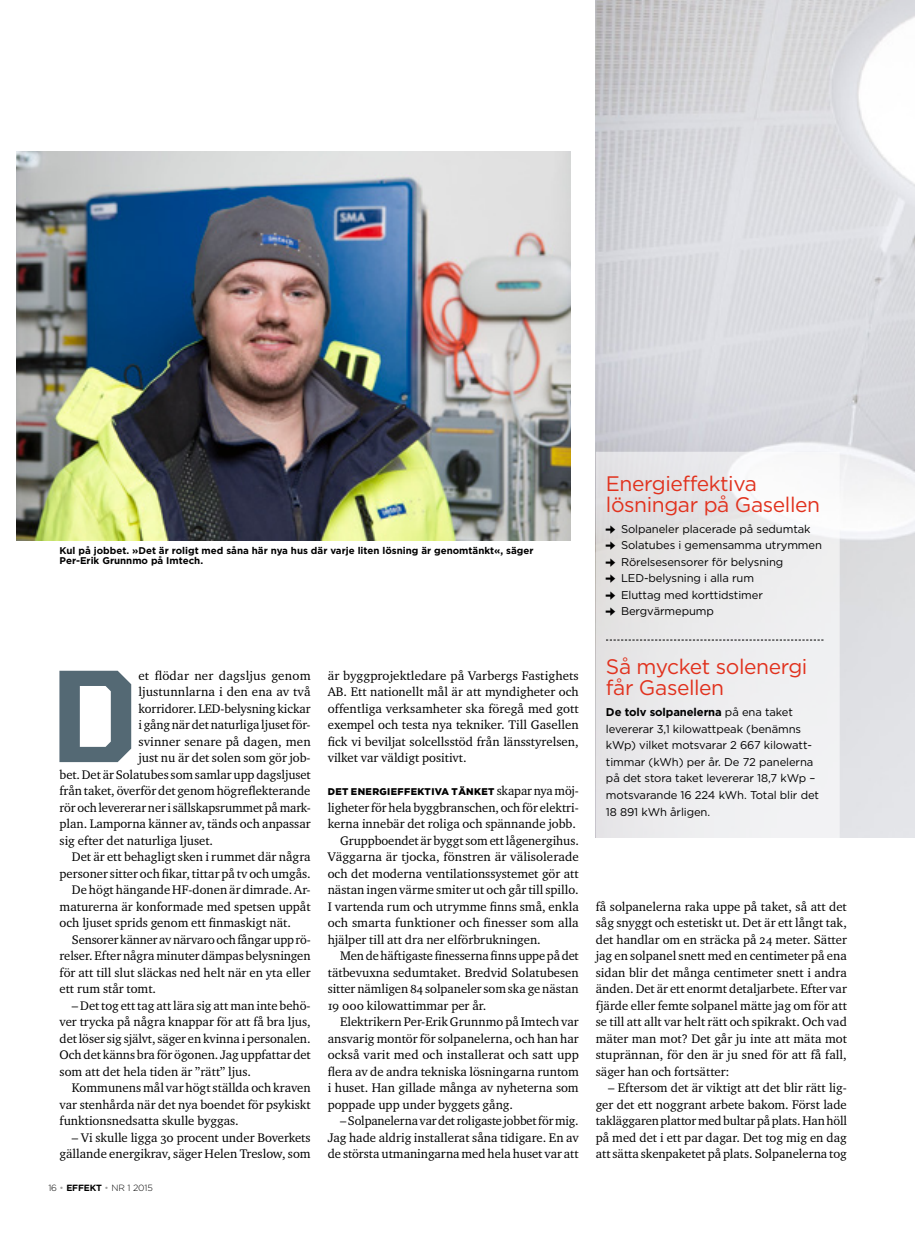
<style>
.page{position:relative;width:915px;height:1234px;background:#fff}
.page>*{position:absolute;margin:0;border:0;box-sizing:border-box;transform-origin:0 0}
.t1{font:800 132.3px "United Sans Reg";color:#546974}
.t2{font:21px/21px "Gotham";letter-spacing:-.02em;color:#e1321e}
.t3{font:12.75px/16.5px "Charter ITC Regu OS";color:#000;text-align:justify}
.t4{font:11.25px/16.5px "Gotham";letter-spacing:-.01em;color:#000}
.t5{font:700 9.75px/10.5px "Gotham";color:#000}
.t6{font:900 9.75px "Gotham";letter-spacing:.035em;color:#000}
.t7{font:300 9px "Gotham";letter-spacing:-.01em;color:#000}
.s1{font-family:"Pictos"}
.s2{color:#9d9d9c}
.s3{font-weight:700}
.s4{font-family:"Charter ITC Regu OS";font-weight:400;font-size:12.75px}
</style>
<div class="page">
<img style="left:595px;top:0;width:319px;height:836px">
<img style="left:16px;top:151px;width:554px;height:389px">
<div style="left:595px;top:451px;width:244px;height:392px;background:linear-gradient(to right,#e3e2e3,#f5f5f7);border:2px solid #fff"></div>
<svg style="left:605px;top:639px;width:218px;height:1px"></svg>
<p class="t5" style="left:60px;top:544px;width:475px">Kul på jobbet. »Det är roligt med såna här nya hus där varje liten lösning är genomtänkt«, säger<br>Per-Erik Grunnmo på Imtech.</p>
<h2 class="t2" style="left:605px;top:472px;width:215px">Energieffektiva lösningar på Gasellen</h2>
<p class="t4" style="left:605px;top:520px;width:217px"><span class="s1">]</span> Solpaneler placerade på sedumtak <span class="s1">]</span> Solatubes i gemensamma utrymmen <span class="s1">]</span> Rörelsesensorer för belysning<br><span class="s1">]</span> LED-belysning i alla rum<br><span class="s1">]</span> Eluttag med korttidstimer<br><span class="s1">]</span> Bergvärmepump</p>
<h1 class="t1" style="left:51px;top:643px;width:89px">D</h1>
<p class="t3" style="left:138px;top:666px;width:174px">et flödar ner dagsljus genom</p>
<p class="t3" style="left:138px;top:683px;width:174px">ljustunnlarna i den ena av två</p>
<p class="t3" style="left:138px;top:699px;width:174px">korridorer. LED-belysning kickar</p>
<p class="t3" style="left:138px;top:716px;width:174px">i gång när det naturliga ljuset för-</p>
<p class="t3" style="left:138px;top:732px;width:174px">svinner senare på dagen, men</p>
<p class="t3" style="left:138px;top:749px;width:174px">just nu är det solen som gör job-</p>
<p class="t3" style="left:60px;top:765px;width:252px">bet. Det är Solatubes som samlar upp dagsljuset</p>
<p class="t3" style="left:60px;top:782px;width:252px">från taket, överför det genom högreflekterande</p>
<p class="t3" style="left:60px;top:798px;width:252px">rör och levererar ner i sällskapsrummet på mark-</p>
<p class="t3" style="left:60px;top:815px;width:252px">plan. Lamporna känner av, tänds och anpassar</p>
<p class="t3" style="left:60px;top:831px;width:155px">sig efter det naturliga ljuset.</p>
<p class="t3" style="left:72px;top:848px;width:240px">Det är ett behagligt sken i rummet där några</p>
<p class="t3" style="left:60px;top:864px;width:252px">personer sitter och fikar, tittar på tv och umgås.</p>
<p class="t3" style="left:72px;top:881px;width:240px">De högt hängande HF-donen är dimrade. Ar-</p>
<p class="t3" style="left:60px;top:897px;width:252px">maturerna är konformade med spetsen uppåt</p>
<p class="t3" style="left:60px;top:914px;width:233px">och ljuset sprids genom ett finmaskigt nät.</p>
<p class="t3" style="left:72px;top:930px;width:240px">Sensorer känner av närvaro och fångar upp rö-</p>
<p class="t3" style="left:60px;top:947px;width:252px">relser. Efter några minuter dämpas belysningen</p>
<p class="t3" style="left:60px;top:963px;width:252px">för att till slut släckas ned helt när en yta eller</p>
<p class="t3" style="left:60px;top:980px;width:98px">ett rum står tomt.</p>
<p class="t3" style="left:60px;top:996px;width:253px;text-indent:12px">– Det tog ett tag att lära sig att man inte behö&shy;ver trycka på några knappar för att få bra ljus, det löser sig självt, säger en kvinna i personalen.<br>Och det känns bra för ögonen. Jag uppfattar det som att det hela tiden är ”rätt” ljus.</p>
<p class="t3" style="left:60px;top:1079px;width:252px;text-indent:12px">Kommunens mål var högt ställda och kraven var stenhårda när det nya boendet för psykiskt funktionsnedsatta skulle byggas.</p>
<p class="t3" style="left:60px;top:1128px;width:252px;text-align:right">– Vi skulle ligga 30 procent under Boverkets gällande energikrav, säger Helen Treslow, som</p>
<p class="t7" style="left:48px;top:1182px;width:106px">16 <span class="s2">•</span> <span class="s3">EFFEKT</span> <span class="s2">•</span> NR 1 2015</p>
<p class="t3" style="left:327px;top:666px;width:252px">är byggprojektledare på Varbergs Fastighets AB. Ett nationellt mål är att myndigheter och offentliga verksamheter ska föregå med gott exempel och testa nya tekniker. Till Gasellen fick vi beviljat solcellsstöd från länsstyrelsen, vilket var väldigt positivt.</p>
<p class="t6" style="left:327px;top:785px;width:252px">DET ENERGIEFFEKTIVA TÄNKET <span class="s4">skapar nya möj-</span></p>
<p class="t3" style="left:327px;top:798px;width:252px">ligheter för hela byggbranschen, och för elektri-</p>
<p class="t3" style="left:327px;top:815px;width:250px">kerna innebär det roliga och spännande jobb.</p>
<p class="t3" style="left:340px;top:831px;width:240px">Gruppboendet är byggt som ett lågenergihus.</p>
<p class="t3" style="left:327px;top:848px;width:252px">Väggarna är tjocka, fönstren är välisolerade</p>
<p class="t3" style="left:327px;top:864px;width:252px">och det moderna ventilationssystemet gör att</p>
<p class="t3" style="left:327px;top:881px;width:252px">nästan ingen värme smiter ut och går till spillo.</p>
<p class="t3" style="left:327px;top:897px;width:252px">I vartenda rum och utrymme finns små, enkla</p>
<p class="t3" style="left:327px;top:914px;width:252px">och smarta funktioner och finesser som alla</p>
<p class="t3" style="left:327px;top:930px;width:214px">hjälper till att dra ner elförbrukningen.</p>
<p class="t3" style="left:340px;top:947px;width:240px">Men de häftigaste finesserna finns uppe på det</p>
<p class="t3" style="left:327px;top:963px;width:252px">tätbevuxna sedumtaket. Bredvid Solatubesen</p>
<p class="t3" style="left:327px;top:980px;width:252px">sitter nämligen 84 solpaneler som ska ge nästan</p>
<p class="t3" style="left:327px;top:996px;width:160px">19 000 kilowattimmar per år.</p>
<p class="t3" style="left:340px;top:1013px;width:240px">Elektrikern Per-Erik Grunnmo på Imtech var</p>
<p class="t3" style="left:327px;top:1029px;width:252px">ansvarig montör för solpanelerna, och han har</p>
<p class="t3" style="left:327px;top:1046px;width:252px">också varit med och installerat och satt upp</p>
<p class="t3" style="left:327px;top:1062px;width:252px">flera av de andra tekniska lösningarna runtom</p>
<p class="t3" style="left:327px;top:1079px;width:252px">i huset. Han gillade många av nyheterna som</p>
<p class="t3" style="left:327px;top:1095px;width:187px">poppade upp under byggets gång.</p>
<p class="t3" style="left:327px;top:1112px;width:252px;text-indent:12px">– Solpanelerna var det roligaste jobbet för mig.<br>Jag hade aldrig installerat såna tidigare. En av de största utmaningarna med hela huset var att</p>
<h2 class="t2" style="left:605px;top:656px;width:203px">Så mycket solenergi får Gasellen</h2>
<p class="t4" style="left:605px;top:703px;width:215px"><span class="s3">De tolv solpanelerna</span> på ena taket levererar 3,1 kilowattpeak (benämns kWp) vilket motsvarar 2 667 kilowatt&shy;timmar (kWh) per år. De 72 panelerna på det stora taket levererar 18,7 kWp – motsvarande 16 224 kWh. Total blir det 18 891 kWh årligen.</p>
<p class="t3" style="left:595px;top:897px;width:252px">få solpanelerna raka uppe på taket, så att det såg snyggt och estetiskt ut. Det är ett långt tak, det handlar om en sträcka på 24 meter. Sätter jag en solpanel snett med en centimeter på ena sidan blir det många centimeter snett i andra änden. Det är ett enormt detaljarbete. Efter var fjärde eller femte solpanel mätte jag om för att se till att allt var helt rätt och spikrakt. Och vad mäter man mot? Det går ju inte att mäta mot stuprännan, för den är ju sned för att få fall, säger han och fortsätter:</p>
<p class="t3" style="left:595px;top:1079px;width:252px;text-indent:12px">– Eftersom det är viktigt att det blir rätt lig&shy;ger det ett noggrant arbete bakom. Först lade takläggaren plattor med bultar på plats. Han höll på med det i ett par dagar. Det tog mig en dag att sätta skenpaketet på plats. Solpanelerna tog</p>
</div>
